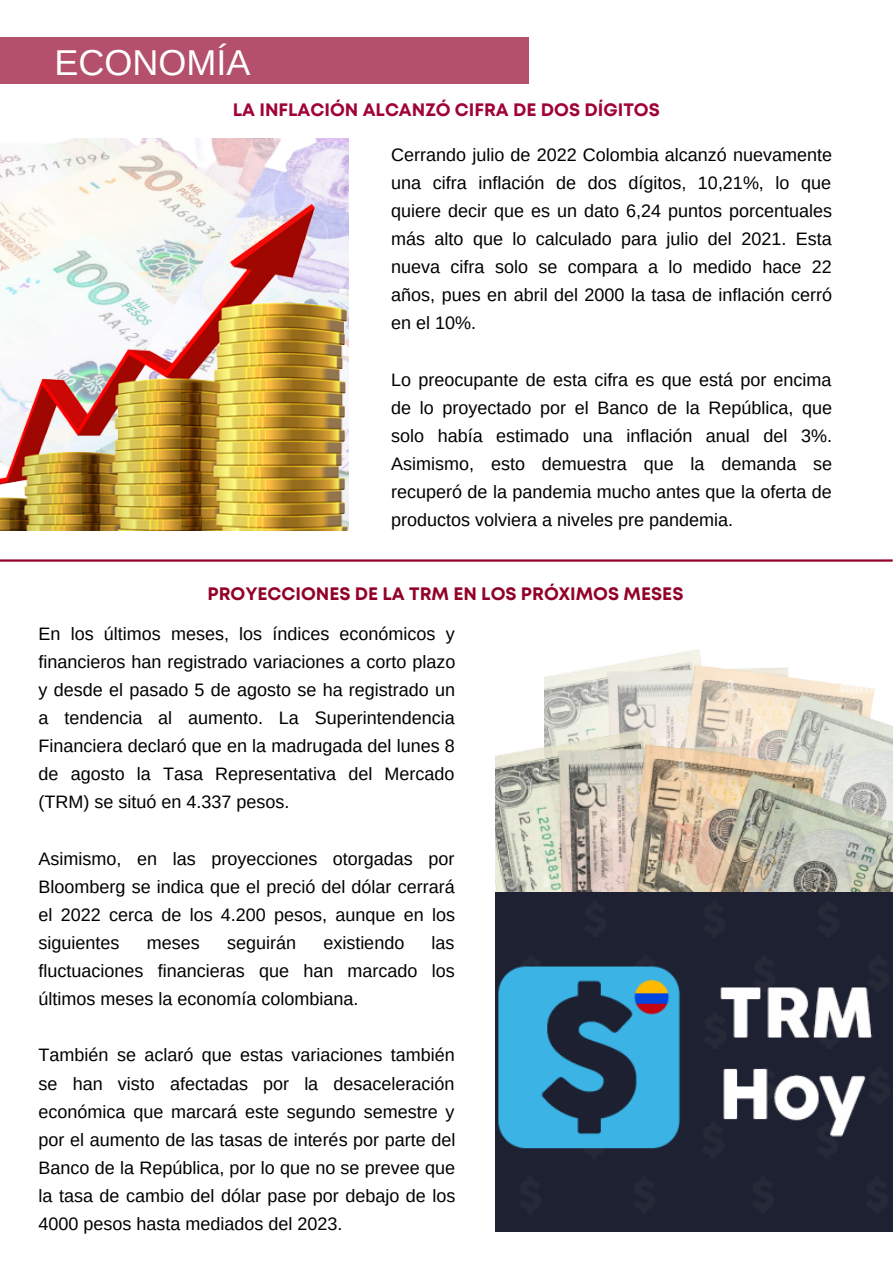
<style>
.page{position:relative;width:893px;height:1264px;background:#fff}
.page>*{position:absolute;margin:0;border:0;box-sizing:border-box;transform-origin:0 0}
.t1{font:36px "Arimo";color:#fff}
.t2{font:18px/28px "Arimo";color:#000;text-align:justify}
.t3{font:700 18px "Mont";color:#920028}
.t4{font:700 18px "Mont";color:#a00235}
</style>
<div class="page">
<div style="left:0;top:37px;width:529px;height:47px;background:#b4506b"></div>
<img style="left:544px;top:649px;width:331px;height:58px">
<img style="left:496px;top:707px;width:396px;height:185px">
<hr style="left:0;top:559px;width:892px;height:2px;background:#920028">
<img style="left:0;top:138px;width:349px;height:63px">
<img style="left:0;top:201px;width:349px;height:329px">
<img style="left:496px;top:892px;width:396px;height:339px">
<h1 class="t1" style="left:55px;top:43px;width:197px">ECONOMÍA</h1>
<p class="t4" style="left:233px;top:102px;width:428px">LA INFLACIÓN ALCANZÓ CIFRA DE DOS DÍGITOS</p>
<p class="t2" style="left:391px;top:140px;width:442px">Cerrando julio de 2022 Colombia alcanzó nuevamente una cifra inflación de dos dígitos, 10,21%, lo que quiere decir que es un dato 6,24 puntos porcentuales más alto que lo calculado para julio del 2021. Esta nueva cifra solo se compara a lo medido hace 22 años, pues en abril del 2000 la tasa de inflación cerró en el 10%.</p>
<p class="t2" style="left:391px;top:365px;width:442px">Lo preocupante de esta cifra es que está por encima de lo proyectado por el Banco de la República, que solo había estimado una inflación anual del 3%.<br>Asimismo, esto demuestra que la demanda se recuperó de la pandemia mucho antes que la oferta de productos volviera a niveles pre pandemia.</p>
<p class="t3" style="left:207px;top:587px;width:477px">PROYECCIONES DE LA TRM EN LOS PRÓXIMOS MESES</p>
<p class="t2" style="left:39px;top:619px;width:418px">En los últimos meses, los índices económicos y financieros han registrado variaciones a corto plazo y desde el pasado 5 de agosto se ha registrado un a tendencia al aumento. La Superintendencia Financiera declaró que en la madrugada del lunes 8 de agosto la Tasa Representativa del Mercado (TRM) se situó en 4.337 pesos.</p>
<p class="t2" style="left:39px;top:844px;width:418px">Asimismo, en las proyecciones otorgadas por Bloomberg se indica que el preció del dólar cerrará el 2022 cerca de los 4.200 pesos, aunque en los siguientes</p>
<p class="t2" style="left:147px;top:928px;width:54px">meses</p>
<p class="t2" style="left:227px;top:928px;width:70px">seguirán</p>
<p class="t2" style="left:323px;top:928px;width:82px">existiendo</p>
<p class="t2" style="left:39px;top:928px;width:417px;text-indent:393px">las fluctuaciones financieras que han marcado los últimos meses la economía colombiana.</p>
<p class="t2" style="left:39px;top:1041px;width:418px">También se aclaró que estas variaciones también se han visto afectadas por la desaceleración económica que marcará este segundo semestre y por el aumento de las tasas de interés por parte del Banco de la República, por lo que no se prevee que la tasa de cambio del dólar pase por debajo de los 4000 pesos hasta mediados del 2023.</p>
</div>
